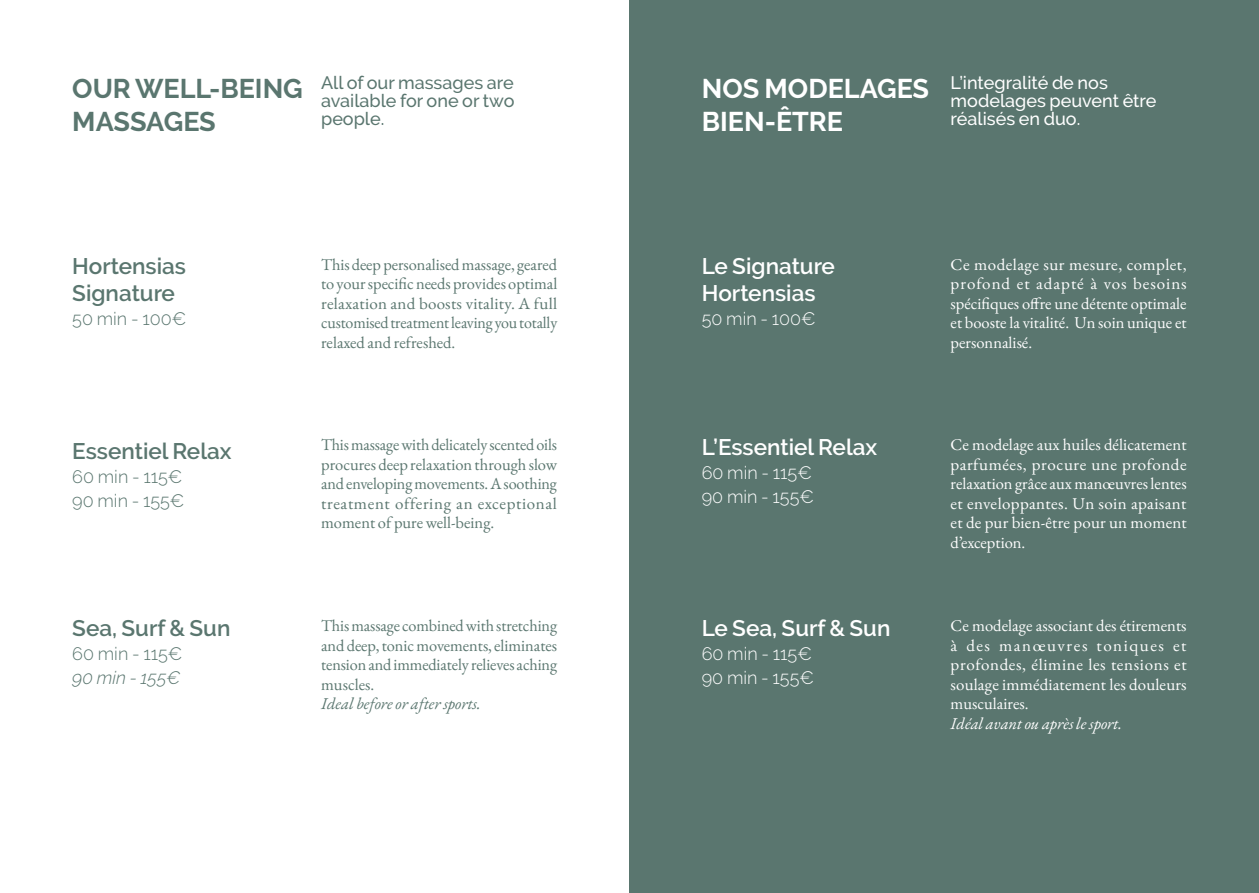
<style>
.page{position:relative;width:1259px;height:893px;background:#fff}
.page>*{position:absolute;margin:0;border:0;box-sizing:border-box;transform-origin:0 0}
.sous-titres{font:700 27px/33px "Raleway";color:#fff}
.sous-titres-2{font:700 27px/33px "Raleway";color:#5a766f}
.corps{font:600 22.5px/27px "Raleway";color:#fff}
.corps-2{font:600 22.5px "Raleway";color:#5a766f}
.sous-titres-3{font:500 18px/18px "Raleway";color:#fff}
.corps-3{font:300 18px "Raleway";color:#fff}
.sous-titres-4{font:500 18px/18px "Raleway";color:#5a766f;text-align:justify}
.sous-titres-5{font:300 18px "Raleway";color:#5a766f}
.prix{font:italic 300 18px "Raleway";color:#5a766f}
.prix-2{font:300 18px "Raleway";color:#5a766f}
.corps-4{font:16.5px/19.5px "EB Garamond";letter-spacing:.005em;color:#fff;text-align:justify}
.corps-5{font:16.5px/19.5px "EB Garamond";color:#5a766f;text-align:justify}
.corps-6{font:italic 16.5px "EB Garamond";color:#fff}
.corps-7{font:italic 16.5px "EB Garamond";color:#5a766f}
</style>
<div class="page">
<div style="left:629px;top:0;width:630px;height:893px;background:#5a766f"></div>
<p class="sous-titres-2" style="left:72px;top:72px;width:232px">OUR WELL-BEING<br>MASSAGES</p>
<p class="sous-titres-4" style="left:321px;top:74px;width:195px">All of our massages are available for one or two people.</p>
<p class="corps-2" style="left:72px;top:253px;width:115px">Hortensias</p>
<p class="corps-2" style="left:72px;top:280px;width:104px">Signature</p>
<p class="sous-titres-5" style="left:72px;top:308px;width:115px">50 min - 100€</p>
<p class="corps-2" style="left:72px;top:438px;width:161px">Essentiel Relax</p>
<p class="sous-titres-5" style="left:72px;top:466px;width:112px">60 min - 115€</p>
<p class="prix-2" style="left:72px;top:490px;width:114px">90 min - 155€</p>
<p class="corps-2" style="left:72px;top:615px;width:160px">Sea, Surf &amp; Sun</p>
<p class="sous-titres-5" style="left:72px;top:643px;width:112px">60 min - 115€</p>
<p class="prix" style="left:72px;top:667px;width:110px">90 min - 155€</p>
<p class="corps-5" style="left:321px;top:254px;width:238px">This deep personalised massage, geared to your specific needs provides optimal relaxation and boosts vitality. A full customised treatment leaving you totally relaxed and refreshed.</p>
<p class="corps-5" style="left:321px;top:435px;width:238px">This massage with delicately scented oils procures deep relaxation through slow and enveloping movements. A soothing treatment offering an exceptional moment of pure well-being.</p>
<p class="corps-5" style="left:321px;top:616px;width:237px">This massage combined with stretching and deep, tonic movements, eliminates tension and immediately relieves aching muscles.</p>
<p class="corps-7" style="left:321px;top:693px;width:161px">Ideal before or after sports.</p>
<p class="sous-titres" style="left:702px;top:72px;width:229px">NOS MODELAGES<br>BIEN-ÊTRE</p>
<p class="sous-titres-3" style="left:950px;top:74px;width:207px">L’integralité de nos modelages peuvent être réalisés en duo.</p>
<p class="corps" style="left:702px;top:253px;width:135px">Le Signature<br>Hortensias</p>
<p class="corps-3" style="left:702px;top:308px;width:115px">50 min - 100€</p>
<p class="corps-4" style="left:950px;top:254px;width:238px">Ce modelage sur mesure, complet, profond et adapté à vos besoins spécifiques offre une détente optimale et booste la vitalité. Un soin unique et personnalisé.</p>
<p class="corps" style="left:702px;top:433px;width:177px">L’Essentiel Relax</p>
<p class="corps-3" style="left:702px;top:462px;width:112px">60 min - 115€</p>
<p class="corps-3" style="left:702px;top:486px;width:114px">90 min - 155€</p>
<p class="corps-4" style="left:950px;top:435px;width:238px">Ce modelage aux huiles délicatement parfumées, procure une profonde relaxation grâce aux manœuvres lentes et enveloppantes. Un soin apaisant et de pur bien-être pour un moment d’exception.</p>
<p class="corps" style="left:702px;top:614px;width:190px">Le Sea, Surf &amp; Sun</p>
<p class="corps-3" style="left:702px;top:643px;width:112px">60 min - 115€</p>
<p class="corps-3" style="left:702px;top:667px;width:114px">90 min - 155€</p>
<p class="corps-4" style="left:950px;top:616px;width:238px">Ce modelage associant des étirements à des manœuvres toniques et profondes, élimine les tensions et soulage immédiatement les douleurs musculaires.</p>
<p class="corps-6" style="left:950px;top:712px;width:173px">Idéal avant ou après le sport.</p>
</div>
